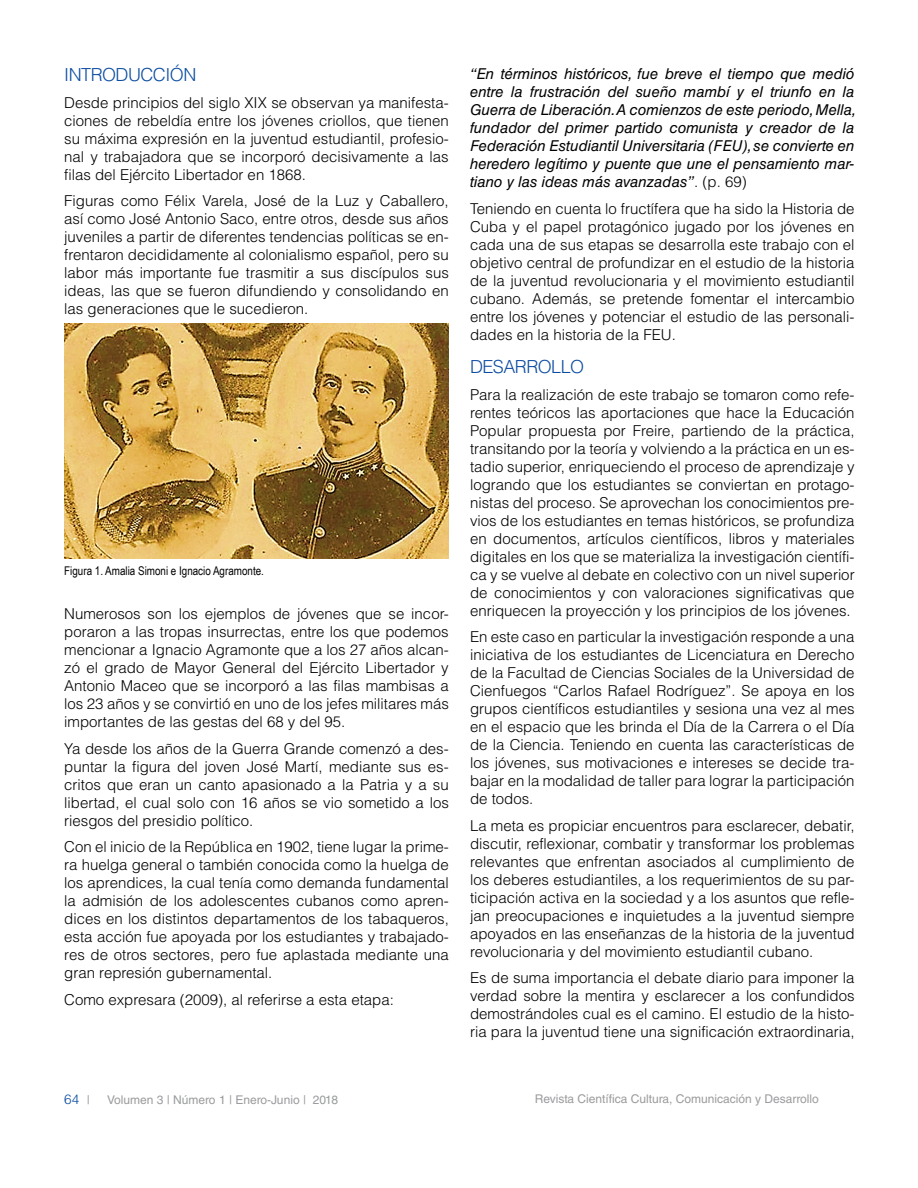
<style>
.page{position:relative;width:918px;height:1188px;background:#fff}
.page>*{position:absolute;margin:0;border:0;box-sizing:border-box;transform-origin:0 0}
.TITULOS_AZUL_-_Copia{font:300 18px "Helvetica LT Std";letter-spacing:-.03em;color:#0d4da1}
.TEXTO{font:300 15px/18px "Helvetica LT Std";color:#000;text-align:justify}
.TEXTO-2{font:italic 15px/18px "Helvetica LT Std";color:#000}
.t1{font:300 13.5px "Helvetica LT Std";color:#0d4da1}
.t2{font:12px "Helvetica LT Std";color:#999b9e}
.pie_de_foto{font:12px "Arial Narrow";color:#000}
.s1{font-weight:300;font-style:normal}
.s2{font-weight:400;font-size:12px;color:#999b9e}
</style>
<div class="page">
<img style="left:64px;top:324px;width:385px;height:234px">
<p class="TITULOS_AZUL_-_Copia" style="left:64px;top:64px;width:134px">INTRODUCCIÓN</p>
<p class="TEXTO" style="left:64px;top:93px;width:386px">Desde principios del siglo XIX se observan ya manifesta&shy;ciones de rebeldía entre los jóvenes criollos, que tienen su máxima expresión en la juventud estudiantil, profesio&shy;nal y trabajadora que se incorporó decisivamente a las filas del Ejército Libertador en 1868.</p>
<p class="TEXTO" style="left:64px;top:192px;width:386px">Figuras como Félix Varela, José de la Luz y Caballero, así como José Antonio Saco, entre otros, desde sus años juveniles a partir de diferentes tendencias políticas se en&shy;frentaron decididamente al colonialismo español, pero su labor más importante fue trasmitir a sus discípulos sus ideas, las que se fueron difundiendo y consolidando en las generaciones que le sucedieron.</p>
<p class="pie_de_foto" style="left:64px;top:562px;width:201px">Figura 1. Amalia Simoni e Ignacio Agramonte.</p>
<p class="TEXTO" style="left:64px;top:605px;width:386px">Numerosos son los ejemplos de jóvenes que se incor&shy;poraron a las tropas insurrectas, entre los que podemos mencionar a Ignacio Agramonte que a los 27 años alcan&shy;zó el grado de Mayor General del Ejército Libertador y Antonio Maceo que se incorporó a las filas mambisas a los 23 años y se convirtió en uno de los jefes militares más importantes de las gestas del 68 y del 95.</p>
<p class="TEXTO" style="left:64px;top:739px;width:386px">Ya desde los años de la Guerra Grande comenzó a des&shy;puntar la figura del joven José Martí, mediante sus es&shy;critos que eran un canto apasionado a la Patria y a su libertad, el cual solo con 16 años se vio sometido a los riesgos del presidio político.</p>
<p class="TEXTO" style="left:64px;top:838px;width:386px">Con el inicio de la República en 1902, tiene lugar la prime&shy;ra huelga general o también conocida como la huelga de los aprendices, la cual tenía como demanda fundamental la admisión de los adolescentes cubanos como apren&shy;dices en los distintos departamentos de los tabaqueros, esta acción fue apoyada por los estudiantes y trabajado&shy;res de otros sectores, pero fue aplastada mediante una gran represión gubernamental.</p>
<p class="TEXTO" style="left:64px;top:990px;width:331px">Como expresara (2009), al referirse a esta etapa:</p>
<p class="TEXTO-2" style="left:470px;top:65px;width:388px">“En términos históricos, fue breve el tiempo que medió entre la frustración del sueño mambí y el triunfo en la Guerra de Liberación.A comienzos de este periodo, Mella, fundador del primer partido comunista y creador de la Federación Estudiantil Universitaria (FEU), se convierte en heredero legítimo y puente que une el pensamiento mar&shy;tiano y las ideas más avanzadas”<span class="s1">. (p. 69)</span></p>
<p class="TEXTO" style="left:470px;top:199px;width:386px">Teniendo en cuenta lo fructífera que ha sido la Historia de Cuba y el papel protagónico jugado por los jóvenes en cada una de sus etapas se desarrolla este trabajo con el objetivo central de profundizar en el estudio de la historia de la juventud revolucionaria y el movimiento estudiantil cubano. Además, se pretende fomentar el intercambio entre los jóvenes y potenciar el estudio de las personali&shy;dades en la historia de la FEU.</p>
<p class="TITULOS_AZUL_-_Copia" style="left:470px;top:355px;width:116px">DESARROLLO</p>
<p class="TEXTO" style="left:470px;top:385px;width:386px">Para la realización de este trabajo se tomaron como refe&shy;rentes teóricos las aportaciones que hace la Educación Popular propuesta por Freire, partiendo de la práctica, transitando por la teoría y volviendo a la práctica en un es&shy;tadio superior, enriqueciendo el proceso de aprendizaje y logrando que los estudiantes se conviertan en protago&shy;nistas del proceso. Se aprovechan los conocimientos pre&shy;vios de los estudiantes en temas históricos, se profundiza en documentos, artículos científicos, libros y materiales digitales en los que se materializa la investigación científi&shy;ca y se vuelve al debate en colectivo con un nivel superior de conocimientos y con valoraciones significativas que enriquecen la proyección y los principios de los jóvenes.</p>
<p class="TEXTO" style="left:470px;top:628px;width:386px">En este caso en particular la investigación responde a una iniciativa de los estudiantes de Licenciatura en Derecho de la Facultad de Ciencias Sociales de la Universidad de Cienfuegos “Carlos Rafael Rodríguez”. Se apoya en los grupos científicos estudiantiles y sesiona una vez al mes en el espacio que les brinda el Día de la Carrera o el Día de la Ciencia. Teniendo en cuenta las características de los jóvenes, sus motivaciones e intereses se decide tra&shy;bajar en la modalidad de taller para lograr la participación de todos.</p>
<p class="TEXTO" style="left:470px;top:816px;width:386px">La meta es propiciar encuentros para esclarecer, debatir, discutir, reflexionar, combatir y transformar los problemas relevantes que enfrentan asociados al cumplimiento de los deberes estudiantiles, a los requerimientos de su par&shy;ticipación activa en la sociedad y a los asuntos que refle&shy;jan preocupaciones e inquietudes a la juventud siempre apoyados en las enseñanzas de la historia de la juventud revolucionaria y del movimiento estudiantil cubano.</p>
<p class="TEXTO" style="left:470px;top:969px;width:386px">Es de suma importancia el debate diario para imponer la verdad sobre la mentira y esclarecer a los confundidos demostrándoles cual es el camino. El estudio de la histo&shy;ria para la juventud tiene una significación extraordinaria,</p>
<p class="t1" style="left:64px;top:1091px;width:27px">64 <span class="s2">|</span></p>
<p class="t2" style="left:107px;top:1093px;width:233px">Volumen 3 | Número 1 | Enero-Junio | 2018</p>
<p class="t2" style="left:535px;top:1092px;width:285px">Revista Científica Cultura, Comunicación y Desarrollo</p>
</div>
